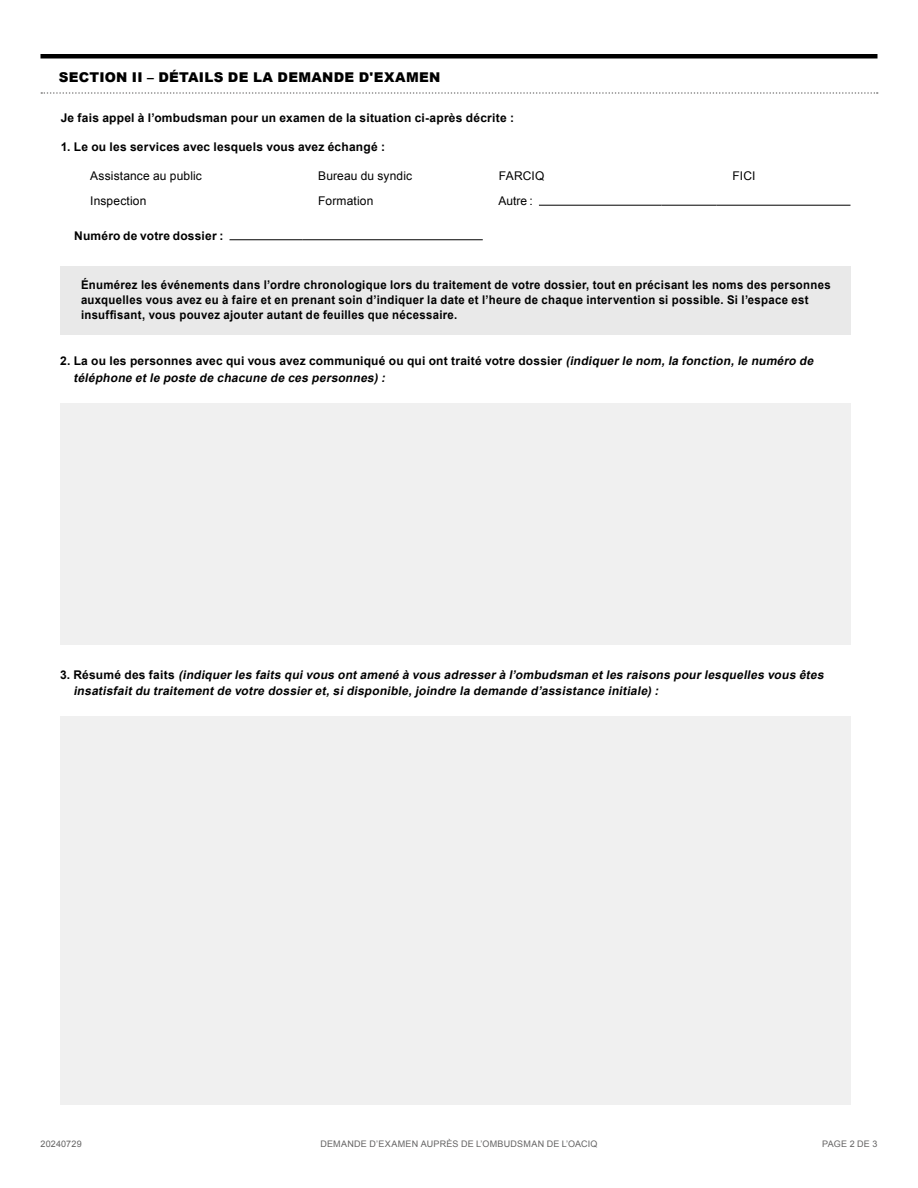
<style>
.page{position:relative;width:918px;height:1188px;background:#fff}
.page>*{position:absolute;margin:0;border:0;box-sizing:border-box;transform-origin:0 0}
.t1{font:900 13.5px "Arial";letter-spacing:.02em;color:#000}
.t2{font:italic 700 12px/16.5px "Arial";color:#000}
.t3{font:700 12px/15px "Arial";letter-spacing:.025em;color:#000;scale:.95 1}
.t4{font:700 12px "Arial";letter-spacing:.025em;color:#000}
.t5{font:12px "Arial";letter-spacing:.01em;color:#000}
.t6{font:9px "Arial";letter-spacing:.03em;color:#646363}
.s1{font-style:normal}
</style>
<div class="page">
<hr style="left:40px;top:54px;width:838px;height:4px;background:#000">
<svg style="left:41px;top:92px;width:837px;height:2px"></svg>
<hr style="left:230px;top:239px;width:72px;height:1px;background:#000">
<hr style="left:302px;top:239px;width:181px;height:1px;background:#000">
<hr style="left:539px;top:205px;width:123px;height:1px;background:#000">
<hr style="left:662px;top:205px;width:55px;height:1px;background:#000">
<hr style="left:717px;top:205px;width:133px;height:1px;background:#000">
<div style="left:61px;top:266px;width:790px;height:69px;background:#e9e9e9"></div>
<div style="left:61px;top:403px;width:790px;height:242px;background:#f0f0f0"></div>
<div style="left:61px;top:716px;width:790px;height:389px;background:#f0f0f0"></div>
<p class="t1" style="left:59px;top:68px;width:383px">SECTION II – DÉTAILS DE LA DEMANDE D'EXAMEN</p>
<p class="t4" style="left:61px;top:110px;width:455px">Je fais appel à l’ombudsman pour un examen de la situation ci-après décrite :</p>
<p class="t4" style="left:61px;top:139px;width:326px">1. Le ou les services avec lesquels vous avez échangé :</p>
<p class="t5" style="left:90px;top:168px;width:113px">Assistance au public</p>
<p class="t5" style="left:318px;top:168px;width:95px">Bureau du syndic</p>
<p class="t5" style="left:499px;top:168px;width:47px">FARCIQ</p>
<p class="t5" style="left:733px;top:168px;width:24px">FICI</p>
<p class="t5" style="left:90px;top:193px;width:58px">Inspection</p>
<p class="t5" style="left:318px;top:193px;width:57px">Formation</p>
<p class="t5" style="left:499px;top:193px;width:36px">Autre :</p>
<p class="t4" style="left:74px;top:228px;width:151px">Numéro de votre dossier :</p>
<p class="t3" style="left:81px;top:277px;width:791px">Énumérez les événements dans l’ordre chronologique lors du traitement de votre dossier, tout en précisant les noms des personnes auxquelles vous avez eu à faire et en prenant soin d’indiquer la date et l’heure de chaque intervention si possible. Si l’espace est insuffisant, vous pouvez ajouter autant de feuilles que nécessaire.</p>
<p class="t2" style="left:73px;top:353px;width:745px;text-indent:-13px"><span class="s1">2. La ou les personnes avec qui vous avez communiqué ou qui ont traité votre dossier</span> (indiquerle nom,la fonction,le numéro de téléphone etle poste de chacune de ces personnes) :</p>
<p class="t2" style="left:73px;top:667px;width:755px;text-indent:-13px"><span class="s1">3 . Ré s u m é d e s fa i t s</span> (indiquerles faits quivous ontamené à vous adresserà l’ombudsman etles raisons pourlesquelles vous êtes insatisfaitdu traitementde votre dossieret,sidisponible,joindre la demande d’assistance initiale) :</p>
<p class="t6" style="left:40px;top:1138px;width:43px">20240729</p>
<p class="t6" style="left:320px;top:1138px;width:279px">DEMANDE D’EXAMEN AUPRÈS DE L’OMBUDSMAN DE L’OACIQ</p>
<p class="t6" style="left:822px;top:1138px;width:57px">PAGE 2 DE 3</p>
</div>
